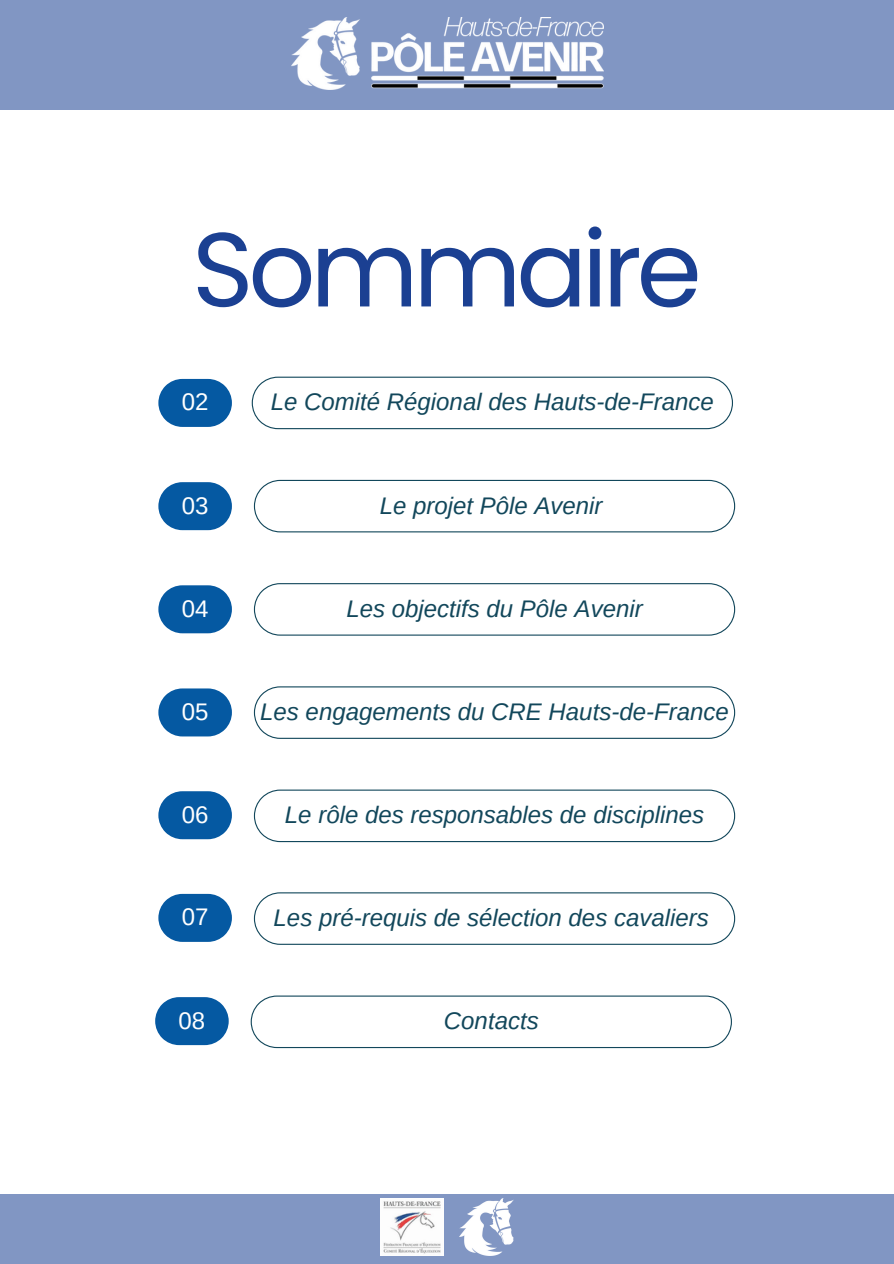
<style>
.page{position:relative;width:894px;height:1264px;background:#fff}
.page>*{position:absolute;margin:0;border:0;box-sizing:border-box;transform-origin:0 0}
.t1{font:105px "Poppins";letter-spacing:-.05em;color:#1b4092}
.t2{font:italic 24px "Arimo";color:#12475b}
.t3{font:24px "Arimo";color:#fff}
</style>
<div class="page">
<div style="left:0;top:0;width:893px;height:109px;background:#8196c3"></div>
<svg style="left:158px;top:379px;width:74px;height:48px;background:#2971af"></svg>
<svg style="left:158px;top:482px;width:74px;height:48px;background:#2971af"></svg>
<svg style="left:158px;top:585px;width:74px;height:48px;background:#2a71af"></svg>
<svg style="left:158px;top:688px;width:74px;height:48px;background:#2a71af"></svg>
<svg style="left:158px;top:791px;width:74px;height:48px;background:#2a71af"></svg>
<svg style="left:158px;top:893px;width:74px;height:48px;background:#2b72b0"></svg>
<svg style="left:252px;top:376px;width:480px;height:53px"></svg>
<svg style="left:254px;top:480px;width:481px;height:52px"></svg>
<svg style="left:254px;top:583px;width:481px;height:52px"></svg>
<svg style="left:254px;top:686px;width:481px;height:53px"></svg>
<svg style="left:254px;top:789px;width:481px;height:53px"></svg>
<svg style="left:254px;top:892px;width:481px;height:52px"></svg>
<div style="left:0;top:1194px;width:893px;height:69px;background:#8196c3"></div>
<img style="left:291px;top:17px;width:312px;height:72px">
<img style="left:380px;top:1198px;width:63px;height:57px">
<img style="left:459px;top:1198px;width:54px;height:57px">
<svg style="left:155px;top:997px;width:74px;height:48px;background:#2971af"></svg>
<svg style="left:250px;top:995px;width:481px;height:53px"></svg>
<p class="t1" style="left:192px;top:196px;width:511px">Sommaire</p>
<p class="t3" style="left:182px;top:389px;width:28px">02</p>
<p class="t2" style="left:271px;top:388px;width:444px">Le Comité Régional des Hauts-de-France</p>
<h1 class="t3" style="left:182px;top:492px;width:28px">03</h1>
<p class="t2" style="left:379px;top:492px;width:224px">Le projet Pôle Avenir</p>
<p class="t3" style="left:182px;top:595px;width:28px">04</p>
<p class="t2" style="left:346px;top:595px;width:298px">Les objectifs du Pôle Avenir</p>
<p class="t3" style="left:182px;top:698px;width:28px">05</p>
<p class="t2" style="left:260px;top:698px;width:470px">Les engagements du CRE Hauts-de-France</p>
<p class="t3" style="left:182px;top:801px;width:28px">06</p>
<p class="t2" style="left:285px;top:801px;width:420px">Le rôle des responsables de disciplines</p>
<p class="t3" style="left:182px;top:903px;width:28px">07</p>
<p class="t2" style="left:273px;top:904px;width:436px">Les pré-requis de sélection des cavaliers</p>
<p class="t3" style="left:178px;top:1006px;width:28px">08</p>
<p class="t2" style="left:444px;top:1007px;width:96px">Contacts</p>
</div>
